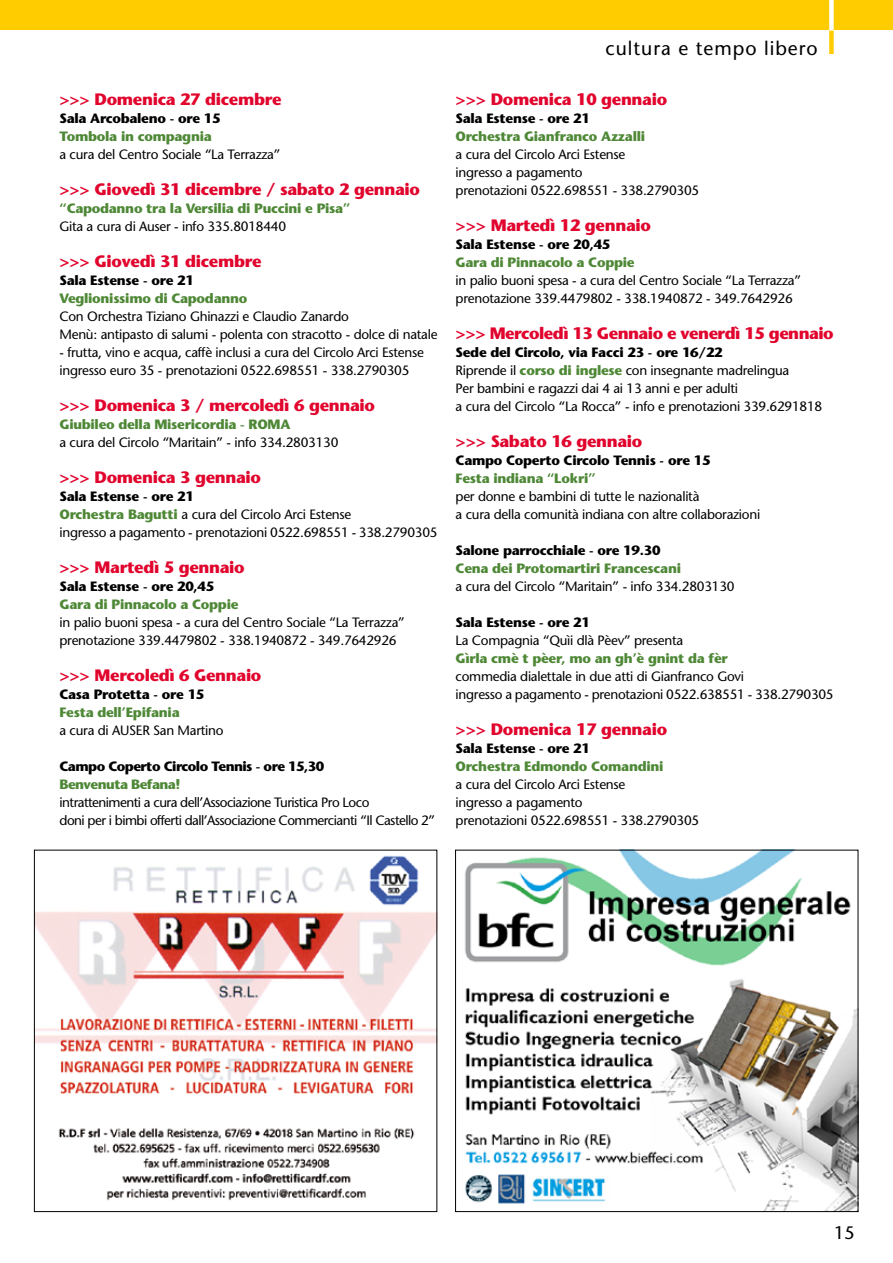
<style>
.page{position:relative;width:893px;height:1263px;background:#fff}
.page>*{position:absolute;margin:0;border:0;box-sizing:border-box;transform-origin:0 0}
.t1{font:19.5px "Stone Sans";letter-spacing:.05em;color:#000}
.t2{font:18px "Stone Sans";color:#000}
.t3{font:700 16.5px "Stone Sans";letter-spacing:-.02em;color:#e1042d}
.t4{font:13.5px/18px "Stone Sans";letter-spacing:-.02em;color:#000}
.t5{font:700 13.5px "Stone Sans";letter-spacing:-.02em;color:#4e8836}
.t6{font:700 13.5px "Stone Sans";letter-spacing:-.02em;color:#000}
.t7{font:13.5px/18px "Stone Sans";letter-spacing:-.04em;color:#000}
.t8{font:700 13.5px "Stone Sans";letter-spacing:-.04em;color:#000}
.t9{font:700 13.5px "Stone Sans";letter-spacing:-.04em;color:#4e8836}
.s1{font-weight:700}
.s2{font-weight:700;color:#4e8836}
</style>
<div class="page">
<img style="left:36px;top:855px;width:399px;height:345px">
<img style="left:464px;top:852px;width:392px;height:358px">
<div style="left:455px;top:850px;width:403px;height:362px;border:1px solid #000"></div>
<div style="left:34px;top:850px;width:403px;height:362px;border:1px solid #000"></div>
<div style="left:0;top:0;width:893px;height:30px;background:#fc0"></div>
<div style="left:829px;top:30px;width:5px;height:24px;background:#fc0"></div>
<div style="left:829px;top:0;width:5px;height:31px;background:#fff"></div>
<p class="t3" style="left:60px;top:88px;width:223px">&gt;&gt;&gt; Domenica 27 dicembre</p>
<p class="t6" style="left:60px;top:109px;width:163px">Sala Arcobaleno - ore 15</p>
<p class="t5" style="left:60px;top:127px;width:154px">Tombola in compagnia</p>
<p class="t4" style="left:60px;top:145px;width:222px">a cura del Centro Sociale “La Terrazza”</p>
<p class="t3" style="left:60px;top:178px;width:362px">&gt;&gt;&gt; Giovedì 31 dicembre / sabato 2 gennaio</p>
<p class="t5" style="left:60px;top:199px;width:292px">“Capodanno tra la Versilia di Puccini e Pisa”</p>
<p class="t4" style="left:60px;top:217px;width:228px">Gita a cura di Auser - info 335.8018440</p>
<p class="t3" style="left:60px;top:250px;width:203px">&gt;&gt;&gt; Giovedì 31 dicembre</p>
<p class="t6" style="left:60px;top:271px;width:136px">Sala Estense - ore 21</p>
<p class="t5" style="left:60px;top:289px;width:189px">Veglionissimo di Capodanno</p>
<p class="t4" style="left:60px;top:307px;width:379px">Con Orchestra Tiziano Ghinazzi e Claudio Zanardo<br>Menù: antipasto di salumi - polenta con stracotto - dolce di natale</p>
<p class="t4" style="left:60px;top:343px;width:366px">- frutta, vino e acqua, caffè inclusi a cura del Circolo Arci Estense ingresso euro 35 - prenotazioni 0522.698551 - 338.2790305</p>
<p class="t3" style="left:60px;top:394px;width:317px">&gt;&gt;&gt; Domenica 3 / mercoledì 6 gennaio</p>
<p class="t5" style="left:60px;top:415px;width:232px">Giubileo della Misericordia - ROMA</p>
<p class="t4" style="left:60px;top:433px;width:280px">a cura del Circolo “Maritain” - info 334.2803130</p>
<p class="t3" style="left:60px;top:466px;width:203px">&gt;&gt;&gt; Domenica 3 gennaio</p>
<p class="t4" style="left:60px;top:487px;width:380px"><span class="s1">Sala Estense - ore 21<br></span><span class="s2">Orchestra Bagutti</span> a cura del Circolo Arci Estense<br>ingresso a pagamento - prenotazioni 0522.698551 - 338.2790305</p>
<p class="t3" style="left:60px;top:556px;width:187px">&gt;&gt;&gt; Martedì 5 gennaio</p>
<p class="t6" style="left:60px;top:577px;width:156px">Sala Estense - ore 20,45</p>
<p class="t5" style="left:60px;top:595px;width:180px">Gara di Pinnacolo a Coppie</p>
<p class="t4" style="left:60px;top:613px;width:347px">in palio buoni spesa - a cura del Centro Sociale “La Terrazza” prenotazione 339.4479802 - 338.1940872 - 349.7642926</p>
<p class="t3" style="left:60px;top:664px;width:203px">&gt;&gt;&gt; Mercoledì 6 Gennaio</p>
<p class="t6" style="left:60px;top:685px;width:146px">Casa Protetta - ore 15</p>
<p class="t5" style="left:60px;top:703px;width:122px">Festa dell’Epifania</p>
<p class="t4" style="left:60px;top:721px;width:165px">a cura di AUSER San Martino</p>
<p class="t8" style="left:60px;top:757px;width:266px">Campo Coperto Circolo Tennis - ore 15,30</p>
<p class="t9" style="left:60px;top:775px;width:122px">Benvenuta Befana!</p>
<p class="t7" style="left:60px;top:793px;width:377px">intrattenimenti a cura dell’Associazione Turistica Pro Loco<br>doni per i bimbi offerti dall’Associazione Commercianti “Il Castello 2”</p>
<h1 class="t1" style="left:605px;top:36px;width:214px">cultura e tempo libero</h1>
<p class="t3" style="left:456px;top:88px;width:213px">&gt;&gt;&gt; Domenica 10 gennaio</p>
<p class="t6" style="left:456px;top:109px;width:136px">Sala Estense - ore 21</p>
<p class="t5" style="left:456px;top:127px;width:191px">Orchestra Gianfranco Azzalli</p>
<p class="t4" style="left:456px;top:145px;width:245px">a cura del Circolo Arci Estense<br>ingresso a pagamento<br>prenotazioni 0522.698551 - 338.2790305</p>
<p class="t3" style="left:456px;top:214px;width:197px">&gt;&gt;&gt; Martedì 12 gennaio</p>
<p class="t6" style="left:456px;top:235px;width:156px">Sala Estense - ore 20,45</p>
<p class="t5" style="left:456px;top:253px;width:180px">Gara di Pinnacolo a Coppie</p>
<p class="t4" style="left:456px;top:271px;width:347px">in palio buoni spesa - a cura del Centro Sociale “La Terrazza” prenotazione 339.4479802 - 338.1940872 - 349.7642926</p>
<p class="t3" style="left:456px;top:322px;width:380px">&gt;&gt;&gt; Mercoledì 13 Gennaio e venerdì 15 gennaio</p>
<p class="t4" style="left:456px;top:343px;width:368px"><span class="s1">Sede del Circolo, via Facci 23 - ore 16/22<br></span>Riprende il <span class="s2">corso di inglese</span> con insegnante madrelingua<br>Per bambini e ragazzi dai 4 ai 13 anni e per adulti<br>a cura del Circolo “La Rocca” - info e prenotazioni 339.6291818</p>
<p class="t3" style="left:456px;top:430px;width:188px">&gt;&gt;&gt; Sabato 16 gennaio</p>
<p class="t6" style="left:456px;top:451px;width:256px">Campo Coperto Circolo Tennis - ore 15</p>
<p class="t5" style="left:456px;top:469px;width:141px">Festa indiana “Lokri”</p>
<p class="t4" style="left:456px;top:487px;width:306px">per donne e bambini di tutte le nazionalità<br>a cura della comunità indiana con altre collaborazioni</p>
<p class="t6" style="left:456px;top:541px;width:206px">Salone parrocchiale - ore 19.30</p>
<p class="t5" style="left:456px;top:559px;width:227px">Cena dei Protomartiri Francescani</p>
<p class="t4" style="left:456px;top:577px;width:280px">a cura del Circolo “Maritain” - info 334.2803130</p>
<p class="t6" style="left:456px;top:613px;width:136px">Sala Estense - ore 21</p>
<p class="t4" style="left:456px;top:631px;width:229px">La Compagnia “Quìi dlà Pèev” presenta</p>
<p class="t5" style="left:456px;top:649px;width:274px">Gìrla cmè t pèer, mo an gh’è gnint da fèr</p>
<p class="t4" style="left:456px;top:667px;width:380px">commedia dialettale in due atti di Gianfranco Govi<br>ingresso a pagamento - prenotazioni 0522.638551 - 338.2790305</p>
<p class="t3" style="left:456px;top:718px;width:213px">&gt;&gt;&gt; Domenica 17 gennaio</p>
<p class="t6" style="left:456px;top:739px;width:136px">Sala Estense - ore 21</p>
<p class="t5" style="left:456px;top:757px;width:209px">Orchestra Edmondo Comandini</p>
<p class="t4" style="left:456px;top:775px;width:245px">a cura del Circolo Arci Estense<br>ingresso a pagamento<br>prenotazioni 0522.698551 - 338.2790305</p>
<h2 class="t2" style="left:834px;top:1222px;width:22px">15</h2>
</div>
